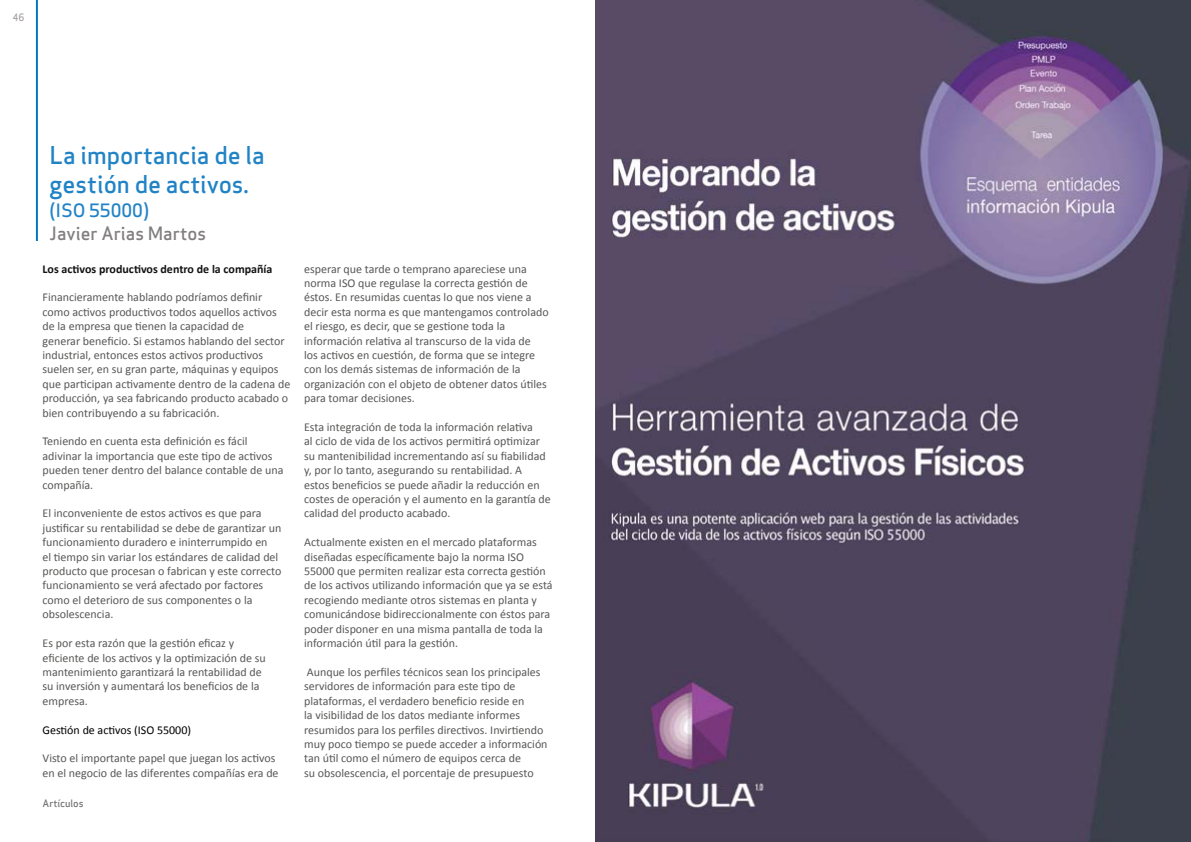
<style>
.page{position:relative;width:1191px;height:842px;background:#fff}
.page>*{position:absolute;margin:0;border:0;box-sizing:border-box;transform-origin:0 0}
.t1{font:24px/28.8px "Apex Sans Medium T";color:#2183c6}
.t2{font:18px "Apex Sans Medium T";color:#817e7f}
.t3{font:18px "Apex Sans Medium T";color:#2183c6}
.t4{font:12px/14.4px "Calibri";color:#575756}
.t5{font:700 12px "Calibri";color:#131313}
.t6{font:12px "Calibri";color:#000}
.t7{font:10px "Apex Sans Medium T";color:#737274}
.t8{font:10px "Apex Sans Medium T";color:#a8a3a4}
</style>
<div class="page">
<hr style="left:36px;top:0;width:2px;height:241px;background:#0078bf">
<img style="left:595px;top:0;width:596px;height:842px">
<p class="t8" style="left:12px;top:11px;width:13px">46</p>
<h1 class="t1" style="left:49px;top:140px;width:217px">La importancia de la gestión de activos.</h1>
<h2 class="t3" style="left:49px;top:198px;width:101px">(ISO 55000)</h2>
<h2 class="t2" style="left:49px;top:222px;width:158px">Javier Arias Martos</h2>
<p class="t5" style="left:43px;top:261px;width:231px">Los activos productivos dentro de la compañía</p>
<p class="t4" style="left:43px;top:290px;width:249px">Financieramente hablando podríamos definir como activos productivos todos aquellos activos de la empresa que tienen la capacidad de<br>generar beneficio. Si estamos hablando del sector industrial, entonces estos activos productivos suelen ser, en su gran parte, máquinas y equipos que participan activamente dentro de la cadena de producción, ya sea fabricando producto acabado o bien contribuyendo a su fabricación.</p>
<p class="t4" style="left:43px;top:434px;width:242px">Teniendo en cuenta esta definición es fácil adivinar la importancia que este tipo de activos pueden tener dentro del balance contable de una compañía.</p>
<p class="t4" style="left:43px;top:506px;width:240px">El inconveniente de estos activos es que para justificar su rentabilidad se debe de garantizar un funcionamiento duradero e ininterrumpido en<br>el tiempo sin variar los estándares de calidad del producto que procesan o fabrican y este correcto funcionamiento se verá afectado por factores como el deterioro de sus componentes o la obsolescencia.</p>
<p class="t4" style="left:43px;top:636px;width:225px">Es por esta razón que la gestión eficaz y eficiente de los activos y la optimización de su mantenimiento garantizará la rentabilidad de su inversión y aumentará los beneficios de la empresa.</p>
<p class="t6" style="left:43px;top:722px;width:150px">Gestión de activos (ISO 55000)</p>
<p class="t4" style="left:43px;top:751px;width:238px">Visto el importante papel que juegan los activos en el negocio de las diferentes compañías era de</p>
<p class="t7" style="left:43px;top:797px;width:43px">Artículos</p>
<p class="t4" style="left:304px;top:261px;width:246px">esperar que tarde o temprano apareciese una norma ISO que regulase la correcta gestión de éstos. En resumidas cuentas lo que nos viene a decir esta norma es que mantengamos controlado el riesgo, es decir, que se gestione toda la información relativa al transcurso de la vida de<br>los activos en cuestión, de forma que se integre con los demás sistemas de información de la organización con el objeto de obtener datos útiles para tomar decisiones.</p>
<p class="t4" style="left:304px;top:420px;width:248px">Esta integración de toda la información relativa<br>al ciclo de vida de los activos permitirá optimizar su mantenibilidad incrementando así su fiabilidad y, por lo tanto, asegurando su rentabilidad. A<br>estos beneficios se puede añadir la reducción en costes de operación y el aumento en la garantía de calidad del producto acabado.</p>
<p class="t4" style="left:304px;top:535px;width:250px">Actualmente existen en el mercado plataformas diseñadas específicamente bajo la norma ISO 55000 que permiten realizar esta correcta gestión de los activos utilizando información que ya se está recogiendo mediante otros sistemas en planta y comunicándose bidireccionalmente con éstos para poder disponer en una misma pantalla de toda la información útil para la gestión.</p>
<p class="t4" style="left:304px;top:665px;width:245px">Aunque los perfiles técnicos sean los principales servidores de información para este tipo de plataformas, el verdadero beneficio reside en<br>la visibilidad de los datos mediante informes resumidos para los perfiles directivos. Invirtiendo muy poco tiempo se puede acceder a información tan útil como el número de equipos cerca de<br>su obsolescencia, el porcentaje de presupuesto</p>
</div>
